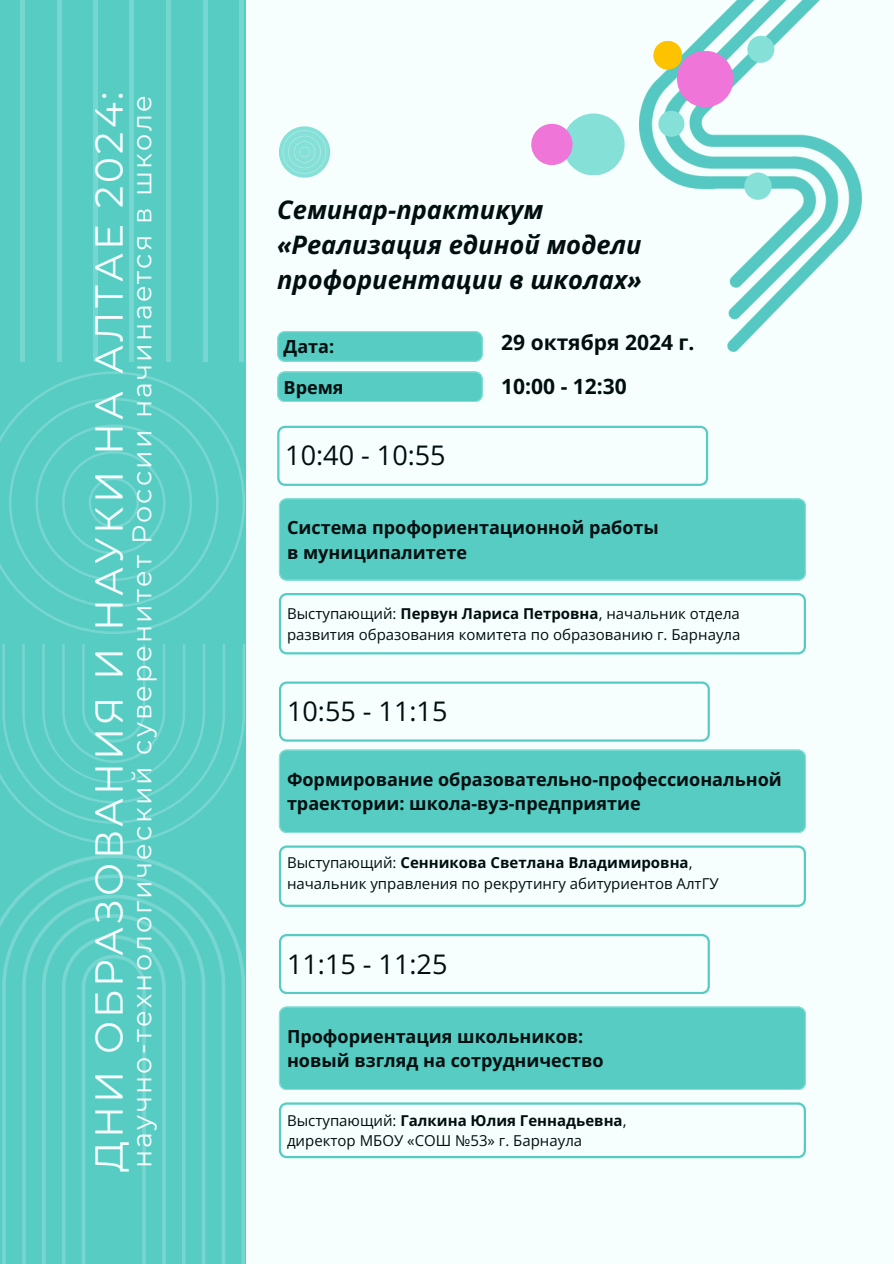
<style>
.page{position:relative;width:894px;height:1264px;background:#fff}
.page>*{position:absolute;margin:0;border:0;box-sizing:border-box;transform-origin:0 0}
.t1{font:39px "Montserrat";letter-spacing:.08em;color:#f7fffe}
.t2{font:27px "Montserrat";letter-spacing:.08em;color:#f7fffe}
.t3{font:27px "Open Sans";color:#000e0f}
.t4{font:italic 700 25.5px/34.8px "Open Sans";color:#000e0f}
.t5{font:700 21px "Open Sans";color:#000e0f}
.t6{font:700 18px/24.8px "Open Sans";color:#000e0f}
.t7{font:15px/20.2px "Open Sans";color:#000e0f}
.t8{font:700 15px "Open Sans";color:#000e0f}
.s1{font-weight:700}
.s2{font-weight:400}
</style>
<div class="page">
<div style="left:0;top:0;width:893px;height:1263px;background:#f7fffe"></div>
<div style="left:0;top:0;width:245px;height:1263px;background:#56ccc3"></div>
<svg style="left:0;top:854px;width:245px;height:409px"></svg>
<svg style="left:0;top:371px;width:245px;height:262px"></svg>
<svg style="left:0;top:644px;width:245px;height:200px"></svg>
<div style="left:20px;top:0;width:5px;height:362px;background:#77d6cf"></div>
<hr style="left:57px;top:0;width:4px;height:362px;background:#77d6cf">
<div style="left:93px;top:0;width:5px;height:362px;background:#77d6cf"></div>
<hr style="left:130px;top:0;width:4px;height:362px;background:#77d6cf">
<hr style="left:166px;top:0;width:4px;height:362px;background:#77d6cf">
<hr style="left:203px;top:0;width:4px;height:362px;background:#77d6cf">
<div style="left:239px;top:0;width:5px;height:362px;background:#77d6cf"></div>
<svg style="left:279px;top:126px;width:52px;height:52px"></svg>
<svg style="left:277px;top:371px;width:205px;height:31px"></svg>
<svg style="left:277px;top:331px;width:205px;height:31px"></svg>
<svg style="left:279px;top:845px;width:526px;height:61px"></svg>
<div style="left:279px;top:749px;width:526px;height:84px;background:#56ccc3"></div>
<div style="left:562px;top:113px;width:62px;height:62px;background:#85e0d7;border-radius:50%"></div>
<div style="left:531px;top:124px;width:41px;height:41px;background:#ef75d9;border-radius:50%"></div>
<img style="left:639px;top:0;width:222px;height:352px">
<div style="left:744px;top:172px;width:27px;height:28px;background:#85e0d7;border-radius:50%"></div>
<div style="left:747px;top:36px;width:27px;height:27px;background:#85e0d7;border-radius:50%"></div>
<div style="left:658px;top:111px;width:26px;height:26px;background:#85e0d7;border-radius:50%"></div>
<div style="left:676px;top:51px;width:57px;height:56px;background:#ef75d9;border-radius:50%"></div>
<div style="left:653px;top:41px;width:29px;height:29px;background:#fdc300;border-radius:50%"></div>
<div style="left:279px;top:498px;width:526px;height:82px;background:#56ccc3"></div>
<svg style="left:279px;top:593px;width:526px;height:61px"></svg>
<svg style="left:277px;top:426px;width:431px;height:60px"></svg>
<svg style="left:279px;top:681px;width:430px;height:60px"></svg>
<svg style="left:279px;top:934px;width:430px;height:60px"></svg>
<div style="left:279px;top:1006px;width:526px;height:84px;background:#56ccc3"></div>
<svg style="left:279px;top:1102px;width:526px;height:56px"></svg>
<h2 class="t1" style="left:85px;top:1172px;width:1082px;rotate:-90deg">ДНИ ОБРАЗОВАНИЯ И НАУКИ НА АЛТАЕ 2024:</h2>
<p class="t2" style="left:125px;top:1167px;width:1073px;rotate:-90deg">научно-технологический суверенитет России начинается в школе</p>
<p class="t4" style="left:277px;top:192px;width:267px">Семинар-практикум</p>
<h1 class="t4" style="left:277px;top:227px;width:366px">«Реализация единой модели профориентации в школах»</h1>
<p class="t6" style="left:283px;top:334px;width:52px">Дата:</p>
<h3 class="t6" style="left:283px;top:374px;width:61px">Время</h3>
<p class="t3" style="left:285px;top:436px;width:162px">10:40 - 10:55</p>
<p class="t5" style="left:501px;top:328px;width:195px">29 октября 2024 г.</p>
<h3 class="t5" style="left:501px;top:371px;width:127px">10:00 - 12:30</h3>
<p class="t6" style="left:287px;top:514px;width:373px">Система профориентационной работы в муниципалитете</p>
<p class="t7" style="left:287px;top:603px;width:455px">Выступающий: <span class="s1">Первун Лариса Петровна</span>, начальник отдела развития образования комитета по образованию г. Барнаула</p>
<h5 class="t3" style="left:287px;top:692px;width:162px">10:55 - 11:15</h5>
<p class="t6" style="left:287px;top:766px;width:496px">Формирование образовательно-профессиональной траектории: школа-вуз-предприятие</p>
<p class="t8" style="left:287px;top:852px;width:407px"><span class="s2">Выступающий:</span> Сенникова Светлана Владимировна<span class="s2">,</span></p>
<p class="t7" style="left:287px;top:872px;width:433px">начальник управления по рекрутингу абитуриентов АлтГУ</p>
<p class="t3" style="left:287px;top:944px;width:162px">11:15 - 11:25</p>
<h3 class="t6" style="left:287px;top:1023px;width:318px">Профориентация школьников: новый взгляд на сотрудничество</h3>
<h5 class="t8" style="left:287px;top:1109px;width:341px"><span class="s2">Выступающий:</span> Галкина Юлия Геннадьевна<span class="s2">,</span></h5>
<p class="t7" style="left:287px;top:1130px;width:296px">директор МБОУ «СОШ №53» г. Барнаула</p>
</div>
